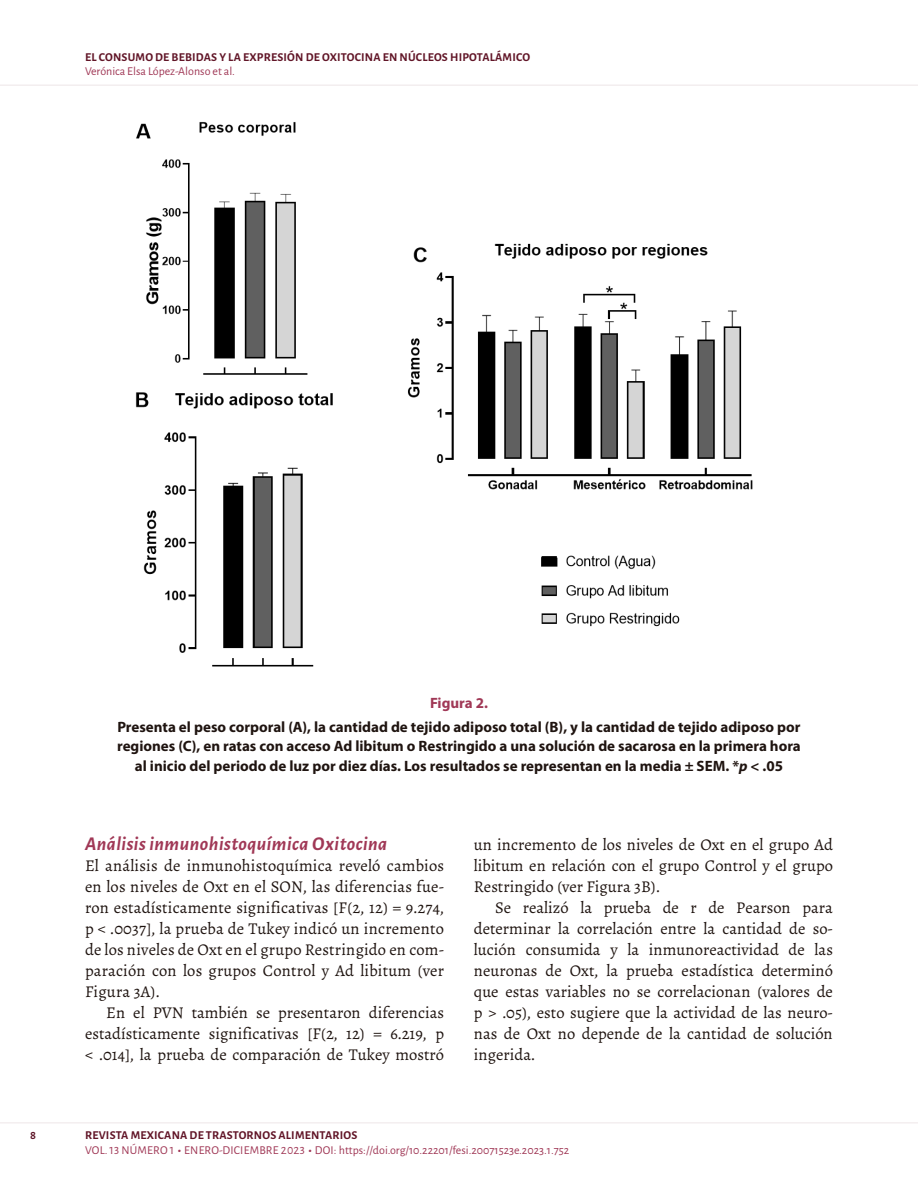
<style>
.page{position:relative;width:918px;height:1188px;background:#fff}
.page>*{position:absolute;margin:0;border:0;box-sizing:border-box;transform-origin:0 0}
.SUBTITULO_2{font:italic 700 19.5px "Alegreya Sans";letter-spacing:.025em;color:#a03856}
.TEXTO{font:16.5px/21px "Alegreya";color:#1f1410;text-align:justify}
.TEXTO_PRIMER{font:16.5px/21px "Alegreya";letter-spacing:.01em;color:#1f1410;text-align:justify}
.figuras{font:700 15px/19.5px "Myriad Pro";color:#1f1410;text-align:center}
.figuras-2{font:700 15px "Myriad Pro";color:#a03856}
.t1{font:12px/14.4px "Alegreya Sans";color:#a03856}
.t2{font:700 12px "Alegreya Sans";letter-spacing:.015em;color:#611527}
.t3{font:700 12px "Alegreya Sans";color:#5e1528}
.s1{font-style:italic}
.s2{font-weight:700;color:#611527}
.s3{font-weight:900}
</style>
<div class="page">
<hr style="left:0;top:1122px;width:918px;height:1px;background:#5e1528">
<hr style="left:0;top:85px;width:918px;height:1px;background:#5e1528">
<img style="left:135px;top:121px;width:618px;height:546px">
<p class="t2" style="left:85px;top:48px;width:447px">EL CONSUMO DE BEBIDAS Y LA EXPRESIÓN DE OXITOCINA EN NÚCLEOS HIPOTALÁMICO</p>
<p class="t1" style="left:85px;top:64px;width:152px">Verónica Elsa López-Alonso et al.</p>
<p class="figuras-2" style="left:430px;top:693px;width:59px">Figura 2.</p>
<p class="figuras" style="left:117px;top:717px;width:685px">Presenta el peso corporal (A), la cantidad de tejido adiposo total (B), y la cantidad de tejido adiposo por regiones (C), en ratas con acceso Ad libitum o Restringido a una solución de sacarosa en la primera hora al inicio del periodo de luz por diez días. Los resultados se representan en la media ± SEM. *<span class="s1">p</span> &lt; .05</p>
<p class="SUBTITULO_2" style="left:85px;top:829px;width:304px">Análisis inmunohistoquímica Oxitocina</p>
<p class="TEXTO_PRIMER" style="left:85px;top:855px;width:361px">El análisis de inmunohistoquímica reveló cambios en los niveles de Oxt en el SON, las diferencias fue&shy;ron estadísticamente significativas [F(2, 12) = 9.274, p &lt; .0037], la prueba de Tukey indicó un incremento de los niveles de Oxt en el grupo Restringido en com&shy;paración con los grupos Control y Ad libitum (ver Figura 3A).</p>
<p class="TEXTO" style="left:85px;top:1002px;width:361px;text-indent:21px">En el PVN también se presentaron diferencias estadísticamente significativas [F(2, 12) = 6.219, p &lt; .014], la prueba de comparación de Tukey mostró</p>
<p class="TEXTO" style="left:474px;top:834px;width:361px">un incremento de los niveles de Oxt en el grupo Ad libitum en relación con el grupo Control y el grupo Restringido (ver Figura 3B).</p>
<p class="TEXTO" style="left:474px;top:897px;width:361px;text-indent:21px">Se realizó la prueba de r de Pearson para determinar la correlación entre la cantidad de so&shy;lución consumida y la inmunoreactividad de las neuronas de Oxt, la prueba estadística determinó que estas variables no se correlacionan (valores de p &gt; .05), esto sugiere que la actividad de las neuro&shy;nas de Oxt no depende de la cantidad de solución ingerida.</p>
<p class="t3" style="left:30px;top:1127px;width:7px">8</p>
<p class="t1" style="left:85px;top:1128px;width:486px"><span class="s2">REVISTA MEXICANA DE TRASTORNOS ALIMENTARIOS<br></span>VOL. 13 NÚMERO 1 <span class="s3">·</span> ENERO-DICIEMBRE 2023 <span class="s3">·</span> DOI: https://doi.org/10.22201/fesi.20071523e.2023.1.752</p>
</div>
